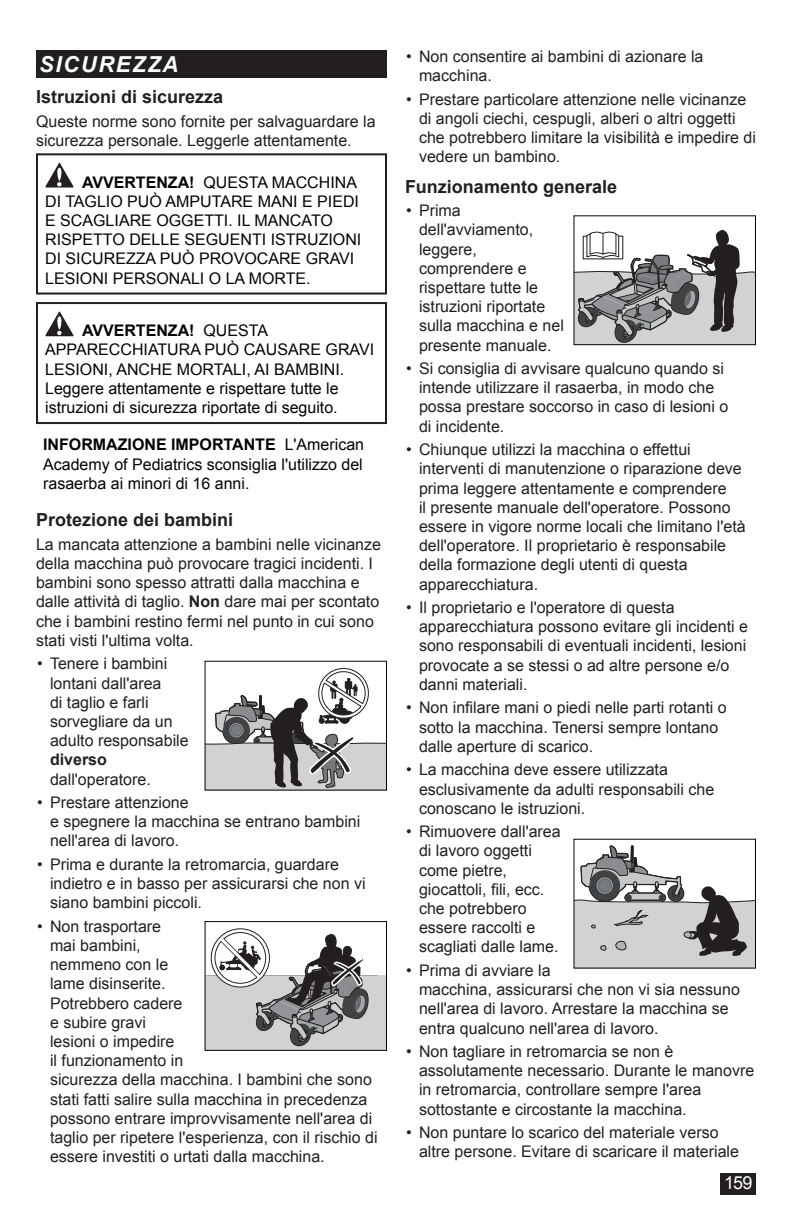
<style>
.page{position:relative;width:792px;height:1224px;background:#fff}
.page>*{position:absolute;margin:0;border:0;box-sizing:border-box;transform-origin:0 0}
.t1{font:italic 700 22px "Arial";letter-spacing:.075em;color:#fff}
.t2{font:700 18px "Arial";color:#231f20}
.t3{font:18px "Arial";color:#fff}
.t4{font:16px/19.2px "Arial";color:#231f20}
.t5{font:16px/19.2px "Arial";color:#040503}
.t6{font:700 16px "Arial";color:#231f20}
.s1{font-weight:700}
</style>
<div class="page">
<div style="left:721px;top:1174px;width:35px;height:21px;background:#231f20"></div>
<div style="left:36px;top:50px;width:351px;height:28px;background:#231f20"></div>
<svg style="left:45px;top:163px;width:29px;height:25px"></svg>
<div style="left:36px;top:153px;width:351px;height:142px;border:2px solid #231f20"></div>
<svg style="left:45px;top:311px;width:29px;height:25px"></svg>
<div style="left:36px;top:302px;width:351px;height:122px;border:2px solid #231f20"></div>
<svg style="left:207px;top:668px;width:178px;height:121px"></svg>
<div style="left:205px;top:975px;width:181px;height:75px;background:#d1d2d4"></div>
<svg style="left:214px;top:932px;width:164px;height:115px"></svg>
<div style="left:205px;top:921px;width:182px;height:130px;border:1px solid #040503"></div>
<svg style="left:576px;top:230px;width:178px;height:113px"></svg>
<div style="left:574px;top:215px;width:182px;height:130px;border:1px solid #040503"></div>
<svg style="left:576px;top:845px;width:178px;height:122px"></svg>
<h1 class="t1" style="left:39px;top:50px;width:141px">SICUREZZA</h1>
<p class="t2" style="left:36px;top:85px;width:189px">Istruzioni di sicurezza</p>
<p class="t4" style="left:36px;top:112px;width:341px">Queste norme sono fornite per salvaguardare la sicurezza personale. Leggerle attentamente.</p>
<p class="t5" style="left:45px;top:172px;width:318px;text-indent:37px"><span class="s1">AVVERTENZA!</span> QUESTA MACCHINA<br>DI TAGLIO PUÒ AMPUTARE MANI E PIEDI<br>E SCAGLIARE OGGETTI. IL MANCATO<br>RISPETTO DELLE SEGUENTI ISTRUZIONI<br>DI SICUREZZA PUÒ PROVOCARE GRAVI<br>LESIONI PERSONALI O LA MORTE.</p>
<p class="t5" style="left:45px;top:321px;width:330px;text-indent:37px"><span class="s1">AVVERTENZA!</span> QUESTA APPARECCHIATURA PUÒ CAUSARE GRAVI LESIONI, ANCHE MORTALI, AI BAMBINI.<br>Leggere attentamente e rispettare tutte le istruzioni di sicurezza riportate di seguito.</p>
<p class="t5" style="left:43px;top:435px;width:322px;text-align:justify"><span class="s1">INFORMAZIONE IMPORTANTE</span> L'American Academy of Pediatrics sconsiglia l'utilizzo del rasaerba ai minori di 16 anni.</p>
<p class="t2" style="left:36px;top:508px;width:199px">Protezione dei bambini</p>
<p class="t4" style="left:36px;top:535px;width:347px">La mancata attenzione a bambini nelle vicinanze della macchina può provocare tragici incidenti. I bambini sono spesso attratti dalla macchina e dalle attività di taglio. <span class="s1">Non</span> dare mai per scontato che i bambini restino fermi nel punto in cui sono stati visti l'ultima volta.</p>
<p class="t4" style="left:50px;top:654px;width:140px;text-indent:-13px">• Tenere i bambini lontani dall'area<br>di taglio e farli sorvegliare da un adulto responsabile</p>
<p class="t6" style="left:50px;top:749px;width:58px">diverso</p>
<p class="t4" style="left:50px;top:769px;width:102px">dall'operatore.</p>
<p class="t4" style="left:50px;top:793px;width:312px;text-indent:-13px">• Prestare attenzione<br>e spegnere la macchina se entrano bambini nell'area di lavoro.</p>
<p class="t4" style="left:50px;top:855px;width:317px;text-indent:-13px">• Prima e durante la retromarcia, guardare indietro e in basso per assicurarsi che non vi siano bambini piccoli.</p>
<p class="t4" style="left:50px;top:917px;width:329px;text-indent:-13px">• Non trasportare<br>mai bambini,<br>nemmeno con le<br>lame disinserite.<br>Potrebbero cadere<br>e subire gravi<br>lesioni o impedire<br>il funzionamento in<br>sicurezza della macchina. I bambini che sono stati fatti salire sulla macchina in precedenza possono entrare improvvisamente nell'area di taglio per ripetere l'esperienza, con il rischio di essere investiti o urtati dalla macchina.</p>
<p class="t4" style="left:419px;top:47px;width:286px;text-indent:-13px">• Non consentire ai bambini di azionare la macchina.</p>
<p class="t4" style="left:419px;top:90px;width:338px;text-indent:-13px">• Prestare particolare attenzione nelle vicinanze di angoli ciechi, cespugli, alberi o altri oggetti che potrebbero limitare la visibilità e impedire di vedere un bambino.</p>
<p class="t2" style="left:405px;top:174px;width:214px">Funzionamento generale</p>
<p class="t4" style="left:419px;top:201px;width:146px;text-indent:-13px">• Prima dell'avviamento, leggere, comprendere e rispettare tutte le istruzioni riportate sulla macchina e nel presente manuale.</p>
<p class="t4" style="left:419px;top:359px;width:311px;text-indent:-13px">• Si consiglia di avvisare qualcuno quando si intende utilizzare il rasaerba, in modo che possa prestare soccorso in caso di lesioni o di incidente.</p>
<p class="t4" style="left:419px;top:440px;width:328px;text-indent:-13px">• Chiunque utilizzi la macchina o effettui interventi di manutenzione o riparazione deve prima leggere attentamente e comprendere<br>il presente manuale dell'operatore. Possono essere in vigore norme locali che limitano l'età dell'operatore. Il proprietario è responsabile della formazione degli utenti di questa apparecchiatura.</p>
<p class="t4" style="left:419px;top:598px;width:331px;text-indent:-13px">• Il proprietario e l'operatore di questa apparecchiatura possono evitare gli incidenti e sono responsabili di eventuali incidenti, lesioni provocate a se stessi o ad altre persone e/o danni materiali.</p>
<p class="t4" style="left:419px;top:698px;width:309px;text-indent:-13px">• Non infilare mani o piedi nelle parti rotanti o sotto la macchina. Tenersi sempre lontano dalle aperture di scarico.</p>
<p class="t4" style="left:419px;top:760px;width:297px;text-indent:-13px">• La macchina deve essere utilizzata esclusivamente da adulti responsabili che conoscano le istruzioni.</p>
<p class="t4" style="left:419px;top:822px;width:143px;text-indent:-13px">• Rimuovere dall'area di lavoro oggetti come pietre, giocattoli, fili, ecc. che potrebbero essere raccolti e scagliati dalle lame.</p>
<p class="t4" style="left:419px;top:961px;width:323px;text-indent:-13px">• Prima di avviare la<br>macchina, assicurarsi che non vi sia nessuno nell'area di lavoro. Arrestare la macchina se entra qualcuno nell'area di lavoro.</p>
<p class="t4" style="left:419px;top:1042px;width:337px;text-indent:-13px">• Non tagliare in retromarcia se non è assolutamente necessario. Durante le manovre in retromarcia, controllare sempre l'area sottostante e circostante la macchina.</p>
<p class="t4" style="left:419px;top:1123px;width:322px;text-indent:-13px">• Non puntare lo scarico del materiale verso altre persone. Evitare di scaricare il materiale</p>
<p class="t3" style="left:724px;top:1171px;width:30px">159</p>
</div>
